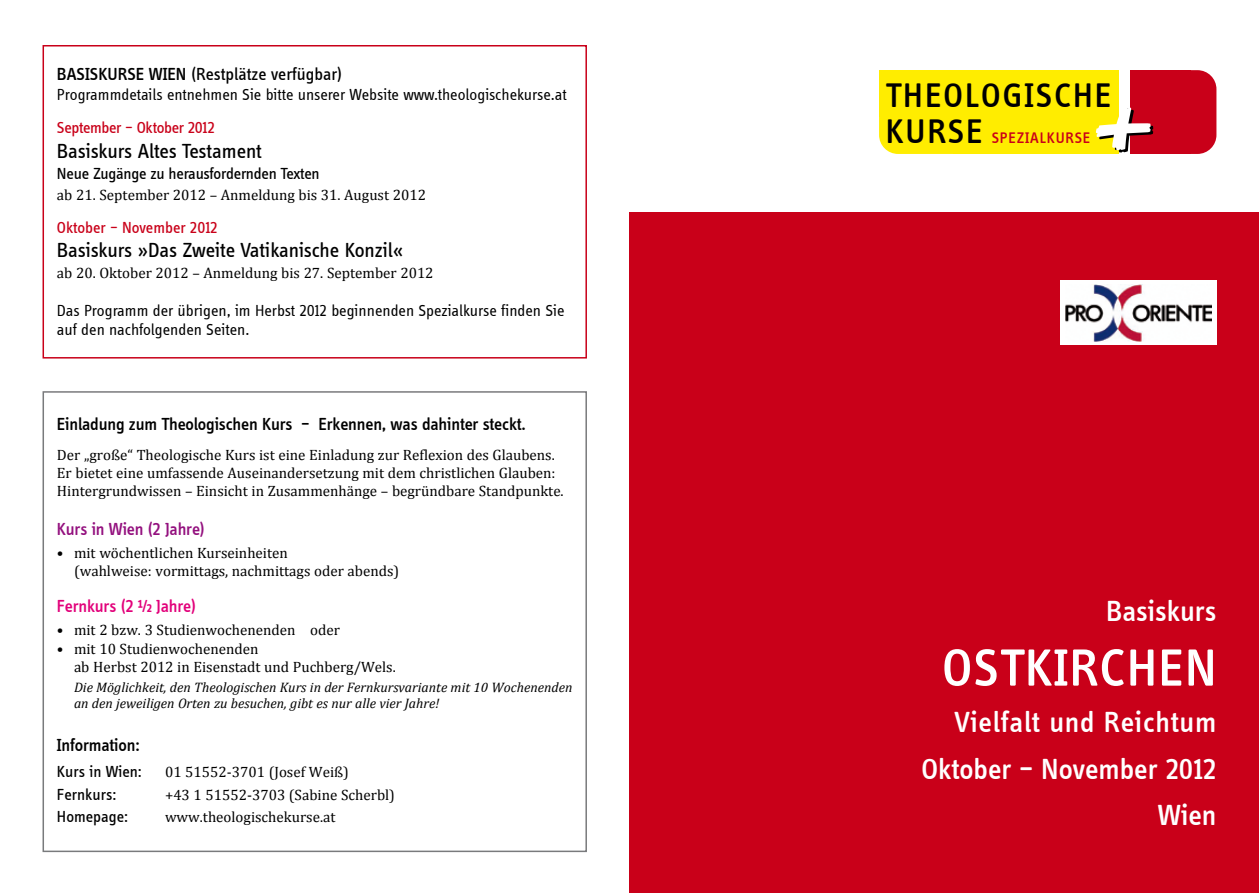
<style>
.page{position:relative;width:1259px;height:893px;background:#fff}
.page>*{position:absolute;margin:0;border:0;box-sizing:border-box;transform-origin:0 0}
.t1{font:500 54px "Info Disp";color:#fff}
.t2{font:500 35.25px/35.1px "Info Disp";letter-spacing:.06em;color:#000}
.t3{font:500 30px/46.5px "Info Disp";color:#fff;text-align:right}
.t4{font:21px "Info Disp";letter-spacing:-.01em;color:#000}
.t5{font:500 18px "Info Disp";letter-spacing:-.01em;color:#000}
.t6{font:18px "Info Disp";color:#000}
.t7{font:500 18px "Info Disp";letter-spacing:-.01em;color:#93107e}
.t8{font:500 18px "Info Disp";letter-spacing:-.01em;color:#e2007a}
.t9{font:16.5px/19.5px "Info Disp";color:#000}
.t10{font:16.5px "Info Disp";letter-spacing:-.01em;color:#000}
.t11{font:16.5px "Info Disp";letter-spacing:-.01em;color:#c90019}
.t12{font:500 15.75px "Info Disp";letter-spacing:.05em;color:#c90019}
.t13{font:15px/18px "Cambria";color:#000}
.t14{font:italic 13.8px/16.5px "Cambria";color:#000}
</style>
<div class="page">
<div style="left:879px;top:70px;width:238px;height:84px;background:#ffed00;border-radius:19px"></div>
<div style="left:1130px;top:70px;width:86px;height:84px;background:#c90019;border-radius:19px"></div>
<div style="left:1130px;top:70px;width:61px;height:84px;background:#c90019"></div>
<svg style="left:1095px;top:106px;width:58px;height:47px"></svg>
<div style="left:629px;top:213px;width:630px;height:680px;background:#c90019"></div>
<div style="left:43px;top:45px;width:544px;height:314px;border:2px solid #c90019"></div>
<div style="left:43px;top:391px;width:544px;height:461px;border:2px solid #797a7c"></div>
<div style="left:1060px;top:281px;width:156px;height:64px;background:#fff"></div>
<img style="left:1065px;top:284px;width:146px;height:57px">
<p class="t5" style="left:57px;top:64px;width:29px">Basiskurse</p>
<p class="t5" style="left:149px;top:64px;width:11px">Wien</p>
<p class="t6" style="left:191px;top:64px;width:153px">(Restplätze verfügbar)</p>
<p class="t9" style="left:57px;top:85px;width:511px">Programmdetails entnehmen Sie bitte unserer Website www.theologischekurse.at</p>
<p class="t11" style="left:57px;top:117px;width:159px">September – Oktober 2012</p>
<h3 class="t4" style="left:57px;top:138px;width:206px">Basiskurs Altes Testament</h3>
<p class="t10" style="left:57px;top:163px;width:264px">Neue Zugänge zu herausfordernden Texten</p>
<p class="t13" style="left:57px;top:185px;width:370px">ab 21. September 2012 – Anmeldung bis 31. August 2012</p>
<p class="t11" style="left:57px;top:217px;width:162px">Oktober – November 2012</p>
<h3 class="t4" style="left:57px;top:238px;width:348px">Basiskurs »Das Zweite Vatikanische Konzil«</h3>
<p class="t13" style="left:57px;top:264px;width:378px">ab 20. Oktober 2012 – Anmeldung bis 27. September 2012</p>
<p class="t9" style="left:57px;top:300px;width:509px">Das Programm der übrigen, im Herbst 2012 beginnenden Spezialkurse finden Sie auf den nachfolgenden Seiten.</p>
<p class="t5" style="left:57px;top:414px;width:470px">Einladung zum Theologischen Kurs – Erkennen, was dahinter steckt.</p>
<p class="t13" style="left:57px;top:445px;width:508px">Der „große“ Theologische Kurs ist eine Einladung zur Reflexion des Glaubens.<br>Er bietet eine umfassende Auseinandersetzung mit dem christlichen Glauben:<br>Hintergrundwissen – Einsicht in Zusammenhänge – begründbare Standpunkte.</p>
<p class="t7" style="left:57px;top:519px;width:149px">Kurs in Wien (2 Jahre)</p>
<p class="t13" style="left:74px;top:544px;width:327px;text-indent:-17px">• mit wöchentlichen Kurseinheiten<br>(wahlweise: vormittags, nachmittags oder abends)</p>
<p class="t8" style="left:57px;top:596px;width:141px">Fernkurs (2 ½ Jahre)</p>
<p class="t13" style="left:57px;top:621px;width:284px">• mit 2 bzw. 3 Studienwochenenden oder</p>
<p class="t13" style="left:74px;top:640px;width:323px;text-indent:-17px">• mit 10 Studienwochenenden<br>ab Herbst 2012 in Eisenstadt und Puchberg/Wels.</p>
<p class="t14" style="left:74px;top:678px;width:500px">Die Möglichkeit, den Theologischen Kurs in der Fernkursvariante mit 10 Wochenenden an den jeweiligen Orten zu besuchen, gibt es nur alle vier Jahre!</p>
<p class="t5" style="left:57px;top:735px;width:84px">Information:</p>
<p class="t10" style="left:57px;top:761px;width:86px">Kurs in Wien:</p>
<p class="t13" style="left:165px;top:763px;width:185px">01 51552-3701 (Josef Weiß)</p>
<p class="t10" style="left:57px;top:784px;width:61px">Fernkurs:</p>
<p class="t13" style="left:165px;top:785px;width:231px">+43 1 51552-3703 (Sabine Scherbl)</p>
<p class="t10" style="left:57px;top:807px;width:73px">Homepage:</p>
<p class="t13" style="left:165px;top:808px;width:172px">www.theologischekurse.at</p>
<h2 class="t2" style="left:886px;top:78px;width:227px">Theologische<br>Kurse</h2>
<p class="t12" style="left:991px;top:129px;width:100px">Spezialkurse</p>
<h3 class="t3" style="left:1106px;top:588px;width:112px">Basiskurs</h3>
<h1 class="t1" style="left:942px;top:638px;width:59px">Ostkirchen</h1>
<h3 class="t3" style="left:921px;top:699px;width:296px">Vielfalt und Reichtum<br>Oktober – November 2012<br>Wien</h3>
</div>
